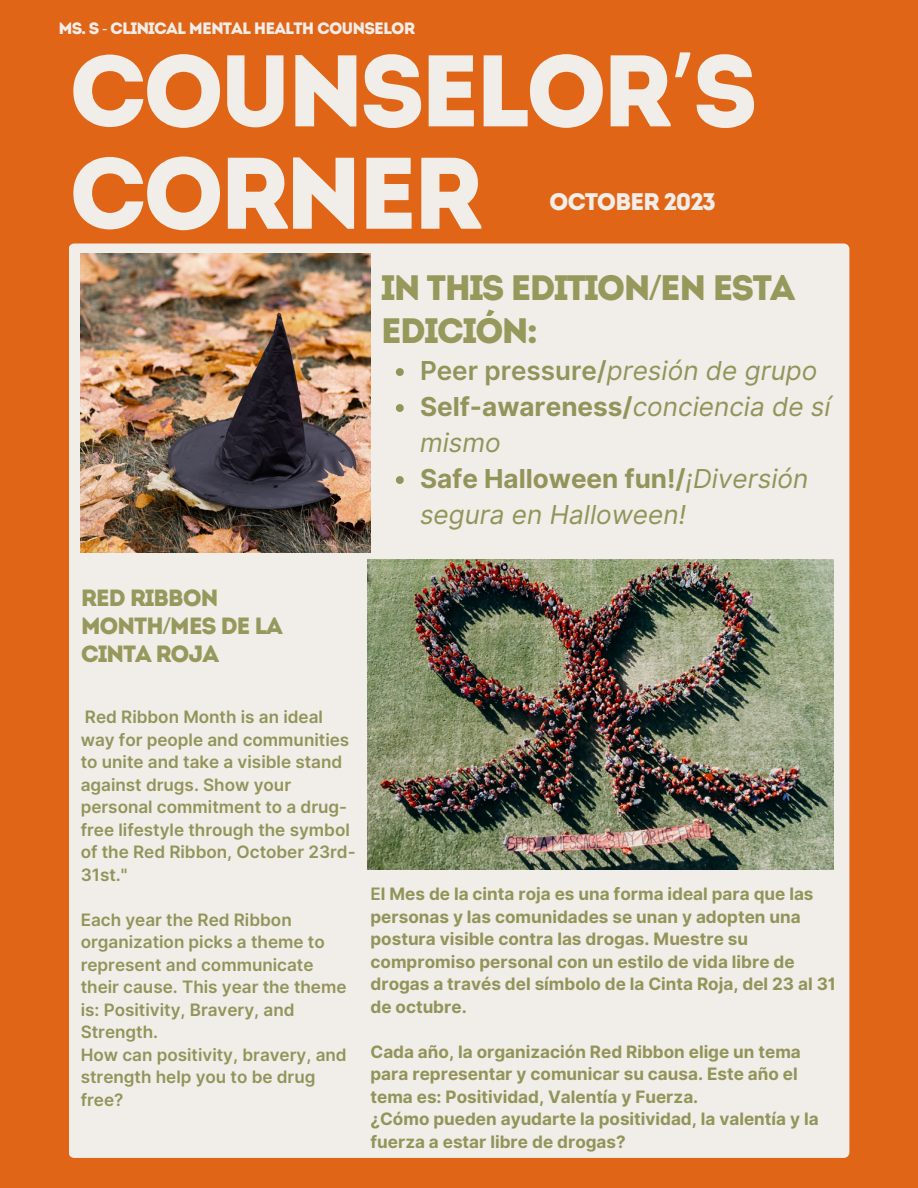
<style>
.page{position:relative;width:918px;height:1188px;background:#e16517}
.page>*{position:absolute;margin:0;border:0;box-sizing:border-box;transform-origin:0 0}
.t1{font:101.4px/102.3px "Intro";letter-spacing:-.055em;color:#f1ede9}
.t2{font:35.25px/43.3px "Intro";letter-spacing:-.055em;color:#96995b}
.t3{font:italic 26.1px/36px "Inter";color:#929459}
.t4{font:24px "Intro";letter-spacing:-.055em;color:#f1ede9}
.t5{font:23.55px/28.2px "Intro";letter-spacing:-.055em;color:#96995b}
.t6{font:700 17.1px/22.5px "Inter";color:#929459}
.t7{font:600 17.1px/22.5px "Inter";color:#929459}
.t8{font:16.5px "Intro";letter-spacing:-.06em;color:#f1ede9}
.s1{font-family:"Noto Sans"}
.s2{font-family:"Noto Sans Gurmukhi"}
.s3{font-weight:600;font-style:normal}
.s4{font-weight:700;font-style:normal}
.s5{font-weight:600}
</style>
<div class="page">
<div style="left:69px;top:244px;width:780px;height:914px;background:#f1ede9"></div>
<img style="left:81px;top:254px;width:290px;height:299px">
<img style="left:367px;top:560px;width:467px;height:309px">
<svg style="left:396px;top:368px;width:8px;height:8px"></svg>
<svg style="left:396px;top:404px;width:8px;height:8px"></svg>
<svg style="left:396px;top:476px;width:8px;height:8px"></svg>
<p class="t8" style="left:59px;top:21px;width:358px">MS. S <span class="s1">-</span> CLINICAL MENTAL HEALTH COUNSELOR</p>
<p class="t1" style="left:69px;top:50px;width:691px">COUNSELOR<span class="s2">’</span>S<br>CORNER</p>
<p class="t4" style="left:549px;top:192px;width:168px">OCTOBER 2023</p>
<p class="t2" style="left:381px;top:269px;width:416px">IN THIS EDITION<span class="s1">/</span>EN ESTA<br>EDICIÓN:</p>
<p class="t3" style="left:420px;top:353px;width:399px"><span class="s3">Peer pressure/</span>presión de grupo</p>
<p class="t3" style="left:420px;top:389px;width:412px"><span class="s4">Self-awareness/</span>conciencia de sí mismo</p>
<p class="t3" style="left:420px;top:461px;width:390px"><span class="s4">Safe Halloween fun!/</span>¡Diversión segura en Halloween!</p>
<p class="t5" style="left:81px;top:586px;width:204px">RED RIBBON<br>MONTH<span class="s1">/</span>MES DE LA<br>CINTA ROJA</p>
<p class="t7" style="left:81px;top:706px;width:277px">Red Ribbon Month is an ideal way for people and communities to unite and take a visible stand against drugs. Show your personal commitment to a drug&shy;free lifestyle through the symbol of the Red Ribbon, October 23rd-<br>31st."</p>
<p class="t7" style="left:81px;top:908px;width:267px">Each year the Red Ribbon organization picks a theme to represent and communicate their cause. This year the theme is: Positivity, Bravery, and<br>Strength.</p>
<p class="t7" style="left:81px;top:1043px;width:267px">How can positivity, bravery, and strength help you to be drug free?</p>
<p class="t6" style="left:371px;top:883px;width:467px"><span class="s5">E</span>l Mes de la cinta roja es una forma ideal para que las personas y las comunidades se unan y adopten una postura visible contra las drogas. Muestre su compromiso personal con un estilo de vida libre de drogas a través del símbolo de la Cinta Roja, del 23 al 31 de octubre.</p>
<p class="t6" style="left:371px;top:1041px;width:432px">Cada año, la organización Red Ribbon elige un tema para representar y comunicar su causa. Este año el tema es: Positividad, Valentía y Fuerza.</p>
<p class="t6" style="left:371px;top:1108px;width:450px">¿Cómo pueden ayudarte la positividad, la valentía y la fuerza a estar libre de drogas?</p>
</div>
